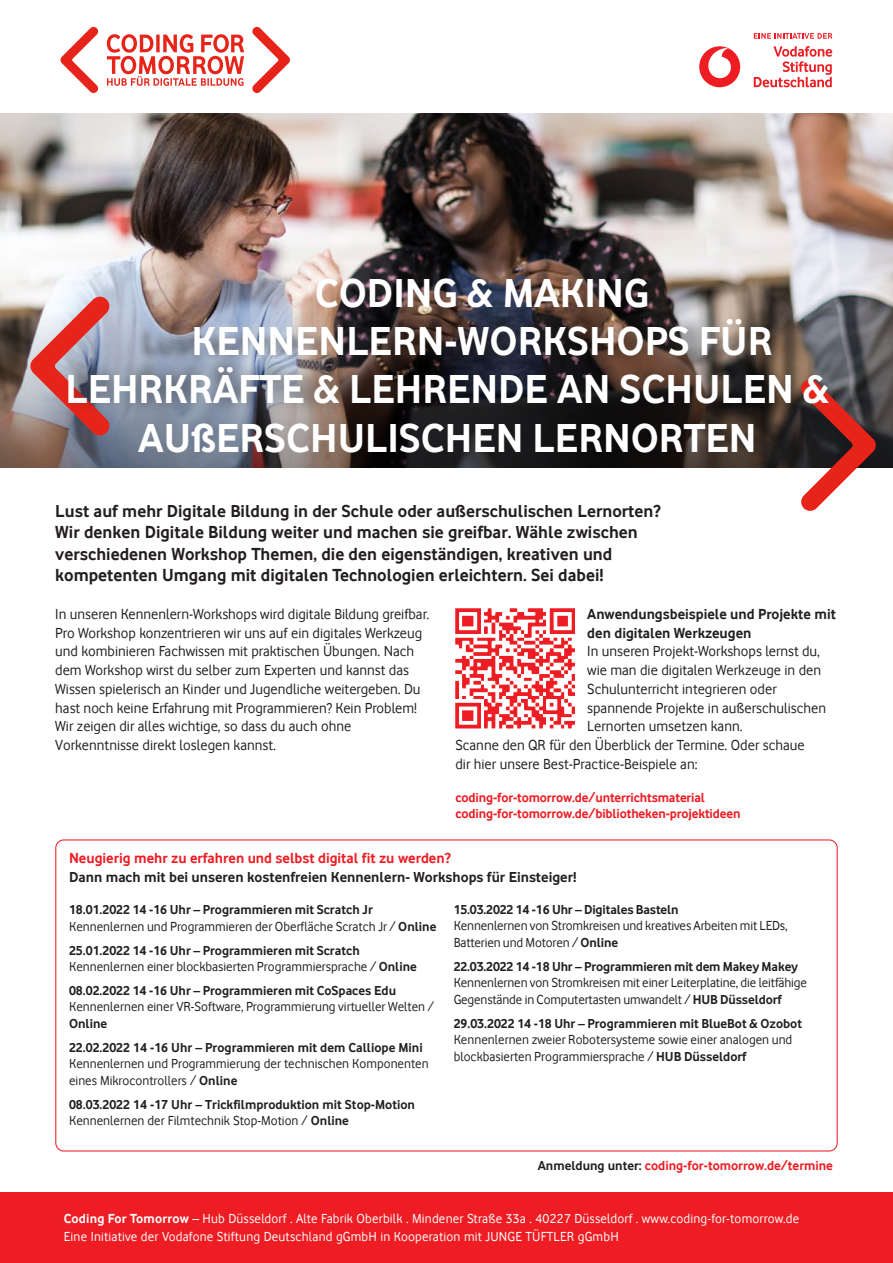
<style>
.page{position:relative;width:893px;height:1263px;background:#fff}
.page>*{position:absolute;margin:0;border:0;box-sizing:border-box;transform-origin:0 0}
.t1{font:700 42px "Vodafone Rg";color:#fff}
.t2{font:700 18px/21.6px "Vodafone Rg";color:#231f20}
.t3{font:15px/18.8px "Vodafone Rg";color:#231f20}
.t4{font:700 15px/18.8px "Vodafone Rg";color:#231f20}
.t5{font:13.5px/16.5px "Vodafone Rg";color:#231f20}
.t6{font:13.5px "Vodafone Rg";letter-spacing:.015em;color:#fff}
.t7{font:700 13.5px/16.5px "Vodafone Rg";letter-spacing:-.01em;color:#ee1d23}
.t8{font:700 13.5px/16.5px "Vodafone Rg";color:#231f20}
.s1{font-weight:700}
.s2{color:#ee1d23}
.s3{font-weight:400}
.s4{color:#231f20}
</style>
<div class="page">
<img style="left:0;top:114px;width:893px;height:192px">
<div style="left:0;top:1192px;width:893px;height:71px;background:#ee1d23"></div>
<img style="left:455px;top:609px;width:120px;height:119px">
<svg style="left:0;top:306px;width:893px;height:162px;background:#4d4848"></svg>
<svg style="left:791px;top:380px;width:85px;height:131px"></svg>
<svg style="left:30px;top:297px;width:86px;height:138px;background:#c38689"></svg>
<div style="left:64px;top:352px;width:424px;height:63px;background:#231f20;opacity:.54"></div>
<div style="left:331px;top:305px;width:379px;height:72px;background:#231f20;opacity:.54"></div>
<div style="left:137px;top:325px;width:197px;height:36px;background:#231f20;opacity:.54"></div>
<svg style="left:61px;top:27px;width:229px;height:66px"></svg>
<div style="left:699px;top:46px;width:41px;height:41px;background:#ee1d23;border-radius:50%"></div>
<svg style="left:708px;top:48px;width:23px;height:30px"></svg>
<svg style="left:754px;top:46px;width:78px;height:41px"></svg>
<svg style="left:754px;top:33px;width:78px;height:6px"></svg>
<p class="t1" style="left:315px;top:268px;width:336px">CODING &amp; MAKING</p>
<p class="t1" style="left:192px;top:317px;width:582px">KENNENLERN-WORKSHOPS FÜR</p>
<p class="t1" style="left:65px;top:365px;width:765px">LEHRKRÄFTE &amp; LEHRENDE AN SCHULEN &amp;</p>
<p class="t1" style="left:138px;top:413px;width:620px">AUßERSCHULISCHEN LERNORTEN</p>
<p class="t2" style="left:55px;top:499px;width:607px">Lust auf mehr Digitale Bildung in der Schule oder außerschulischen Lernorten?<br>Wir denken Digitale Bildung weiter und machen sie greifbar. Wähle zwischen verschiedenen Workshop Themen, die den eigenständigen, kreativen und kompetenten Umgang mit digitalen Technologien erleichtern. Sei dabei!</p>
<p class="t3" style="left:55px;top:604px;width:376px">In unseren Kennenlern-Workshops wird digitale Bildung greifbar.<br>Pro Workshop konzentrieren wir uns auf ein digitales Werkzeug und kombinieren Fachwissen mit praktischen Übungen. Nach dem Workshop wirst du selber zum Experten und kannst das Wissen spielerisch an Kinder und Jugendliche weitergeben. Du hast noch keine Erfahrung mit Programmieren? Kein Problem!<br>Wir zeigen dir alles wichtige, so dass du auch ohne Vorkenntnisse direkt loslegen kannst.</p>
<p class="t3" style="left:587px;top:604px;width:250px"><span class="s1">Anwendungsbeispiele und Projekte mit den digitalen Werkzeugen<br></span>In unseren Projekt-Workshops lernst du, wie man die digitalen Werkzeuge in den Schulunterricht integrieren oder spannende Projekte in außerschulischen Lernorten umsetzen kann.</p>
<p class="t3" style="left:455px;top:736px;width:351px">Scanne den QR für den Überblick der Termine. Oder schaue dir hier unsere Best-Practice-Beispiele an:</p>
<p class="t7" style="left:455px;top:789px;width:286px">coding-for-tomorrow.de/unterrichtsmaterial coding-for-tomorrow.de/bibliotheken-projektideen</p>
<p class="t4" style="left:69px;top:849px;width:509px"><span class="s2">Neugierig mehr zu erfahren und selbst digital fit zu werden?<br></span>Dann mach mit bei unseren kostenfreien Kennenlern- Workshops für Einsteiger!</p>
<p class="t5" style="left:69px;top:901px;width:369px"><span class="s1">18.01.2022 14 -16 Uhr – Programmieren mit Scratch Jr<br></span>Kennenlernen und Programmieren der Oberfläche Scratch Jr / <span class="s1">Online</span></p>
<p class="t5" style="left:69px;top:942px;width:349px"><span class="s1">25.01.2022 14 -16 Uhr – Programmieren mit Scratch<br></span>Kennenlernen einer blockbasierten Programmiersprache / <span class="s1">Online</span></p>
<p class="t5" style="left:69px;top:982px;width:366px"><span class="s1">08.02.2022 14 -16 Uhr – Programmieren mit CoSpaces Edu<br></span>Kennenlernen einer VR-Software, Programmierung virtueller Welten /<br><span class="s1">Online</span></p>
<p class="t5" style="left:69px;top:1039px;width:361px"><span class="s1">22.02.2022 14 -16 Uhr – Programmieren mit dem Calliope Mini<br></span>Kennenlernen und Programmierung der technischen Komponenten eines Mikrocontrollers / <span class="s1">Online</span></p>
<p class="t8" style="left:69px;top:1096px;width:347px">08.03.2022 14 -17 Uhr – Trickfilmproduktion mit Stop-Motion<br><span class="s3">Kennenlernen der Filmtechnik Stop-Motion /</span> Online</p>
<p class="t5" style="left:454px;top:901px;width:335px"><span class="s1">15.03.2022 14 -16 Uhr – Digitales Basteln<br></span>Kennenlernen von Stromkreisen und kreatives Arbeiten mit LEDs,<br>Batterien und Motoren / <span class="s1">Online</span></p>
<p class="t5" style="left:454px;top:958px;width:355px"><span class="s1">22.03.2022 14 -18 Uhr – Programmieren mit dem Makey Makey<br></span>Kennenlernen von Stromkreisen mit einer Leiterplatine, die leitfähige<br>Gegenstände in Computertasten umwandelt / <span class="s1">HUB Düsseldorf</span></p>
<p class="t5" style="left:454px;top:1015px;width:350px"><span class="s1">29.03.2022 14 -18 Uhr – Programmieren mit BlueBot &amp; Ozobot<br></span>Kennenlernen zweier Robotersysteme sowie einer analogen und blockbasierten Programmiersprache / <span class="s1">HUB Düsseldorf</span></p>
<p class="t7" style="left:538px;top:1157px;width:297px"><span class="s4">Anmeldung unter:</span> coding-for-tomorrow.de/termine</p>
<p class="t6" style="left:64px;top:1211px;width:737px"><span class="s1">Coding For Tomorrow</span> – Hub Düsseldorf . Alte Fabrik Oberbilk . Mindener Straße 33a . 40227 Düsseldorf . www.coding-for-tomorrow.de</p>
<p class="t6" style="left:64px;top:1229px;width:556px">Eine Initiative der Vodafone Stiftung Deutschland gGmbH in Kooperation mit JUNGE TÜFTLER gGmbH</p>
</div>
